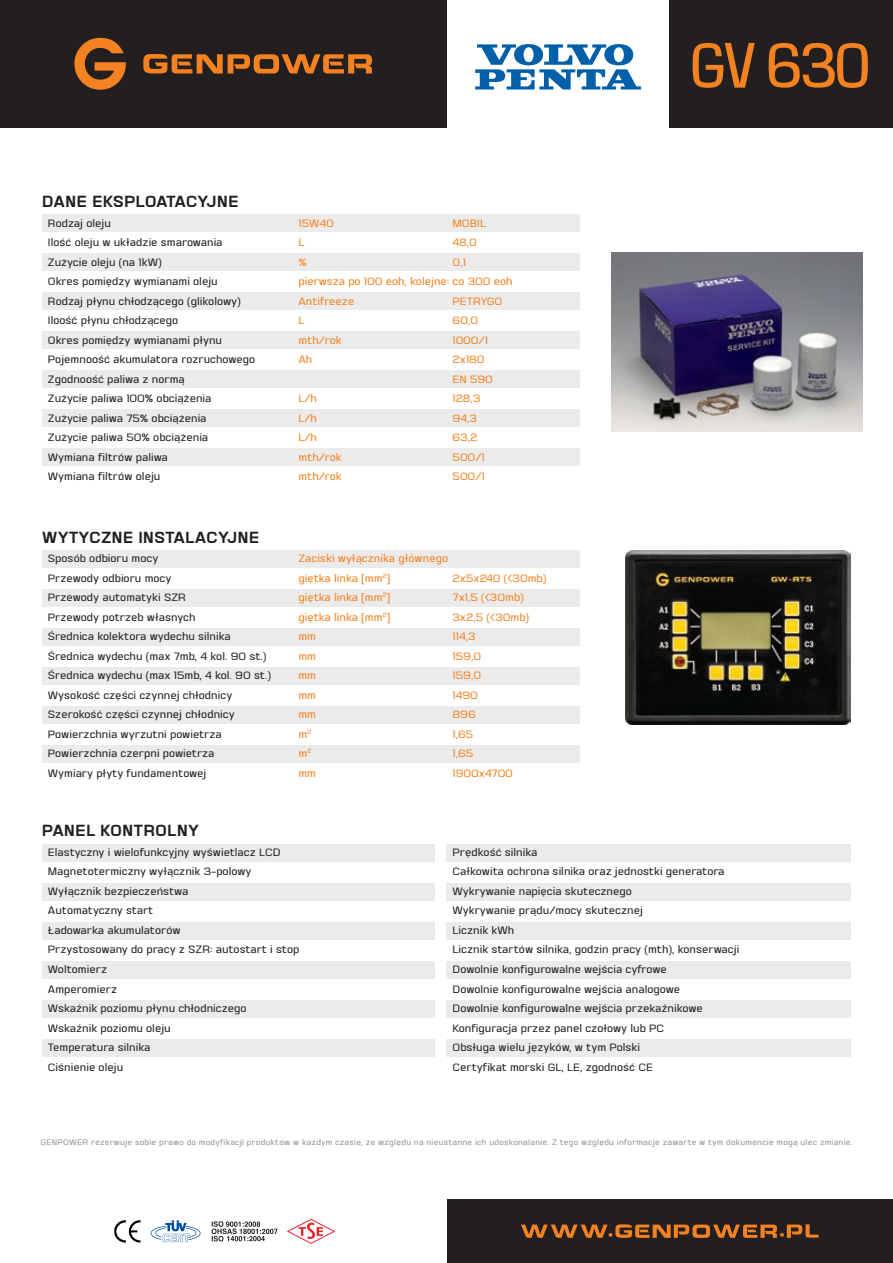
<style>
.page{position:relative;width:893px;height:1263px;background:#fff}
.page>*{position:absolute;margin:0;border:0;box-sizing:border-box;transform-origin:0 0}
.t1{font:72px "Perihelion Cond BB";color:#f58220}
.t2{font:700 18px "Perihelion BB";color:#231f20}
.t3{font:12px/19.5px "Perihelion BB";color:#231f20}
.t4{font:12px/19.5px "Perihelion BB";color:#f58220}
.t5{font:9px "Perihelion BB";letter-spacing:.02em;color:#939598}
</style>
<div class="page">
<div style="left:446px;top:1199px;width:447px;height:64px;background:#231f20"></div>
<svg style="left:521px;top:1224px;width:298px;height:14px"></svg>
<svg style="left:287px;top:1219px;width:48px;height:25px"></svg>
<svg style="left:212px;top:1221px;width:65px;height:20px"></svg>
<svg style="left:151px;top:1220px;width:50px;height:22px"></svg>
<svg style="left:114px;top:1220px;width:27px;height:22px"></svg>
<div style="left:670px;top:0;width:223px;height:128px;background:#231f20"></div>
<div style="left:0;top:0;width:446px;height:128px;background:#231f20"></div>
<svg style="left:74px;top:38px;width:298px;height:52px"></svg>
<img style="left:625px;top:550px;width:225px;height:175px">
<div style="left:42px;top:844px;width:392px;height:17px;background:#ebebec"></div>
<div style="left:42px;top:883px;width:392px;height:17px;background:#ebebec"></div>
<div style="left:42px;top:922px;width:392px;height:17px;background:#ebebec"></div>
<div style="left:42px;top:961px;width:392px;height:17px;background:#ebebec"></div>
<div style="left:42px;top:1000px;width:392px;height:17px;background:#ebebec"></div>
<div style="left:42px;top:1039px;width:392px;height:17px;background:#ebebec"></div>
<div style="left:447px;top:844px;width:404px;height:17px;background:#ebebec"></div>
<div style="left:447px;top:883px;width:404px;height:17px;background:#ebebec"></div>
<div style="left:447px;top:922px;width:404px;height:17px;background:#ebebec"></div>
<div style="left:447px;top:961px;width:404px;height:17px;background:#ebebec"></div>
<div style="left:447px;top:1000px;width:404px;height:17px;background:#ebebec"></div>
<div style="left:447px;top:1039px;width:404px;height:17px;background:#ebebec"></div>
<div style="left:42px;top:550px;width:537px;height:17px;background:#ebebec"></div>
<div style="left:42px;top:589px;width:537px;height:17px;background:#ebebec"></div>
<div style="left:42px;top:628px;width:537px;height:17px;background:#ebebec"></div>
<div style="left:42px;top:667px;width:537px;height:17px;background:#ebebec"></div>
<div style="left:42px;top:706px;width:537px;height:17px;background:#ebebec"></div>
<div style="left:42px;top:745px;width:537px;height:17px;background:#ebebec"></div>
<div style="left:42px;top:215px;width:537px;height:17px;background:#ebebec"></div>
<div style="left:42px;top:254px;width:537px;height:17px;background:#ebebec"></div>
<div style="left:42px;top:293px;width:537px;height:17px;background:#ebebec"></div>
<div style="left:42px;top:332px;width:537px;height:17px;background:#ebebec"></div>
<div style="left:42px;top:371px;width:537px;height:17px;background:#ebebec"></div>
<div style="left:42px;top:410px;width:537px;height:17px;background:#ebebec"></div>
<div style="left:42px;top:449px;width:537px;height:17px;background:#ebebec"></div>
<img style="left:611px;top:252px;width:252px;height:180px">
<svg style="left:475px;top:44px;width:166px;height:45px"></svg>
<h2 class="t2" style="left:42px;top:192px;width:199px">DANE EKSPLOATACYJNE</h2>
<p class="t3" style="left:48px;top:213px;width:209px">Rodzaj oleju<br>Ilość oleju w układzie smarowania<br>Zużycie oleju (na 1kW)<br>Okres pomiędzy wymianami oleju<br>Rodzaj płynu chłodzącego (glikolowy)<br>Iloość płynu chłodzącego<br>Okres pomiędzy wymianami płynu<br>Pojemnoość akumulatora rozruchowego<br>Zgodnoość paliwa z normą<br>Zużycie paliwa 100% obciążenia<br>Zużycie paliwa 75% obciążenia<br>Zużycie paliwa 50% obciążenia<br>Wymiana filtrów paliwa<br>Wymiana filtrów oleju</p>
<p class="t4" style="left:298px;top:213px;width:216px">15W40<br>L<br>%<br>pierwsza po 100 eoh, kolejne: co 300 eoh<br>Antifreeze<br>L<br>mth/rok<br>Ah</p>
<p class="t4" style="left:453px;top:213px;width:35px">MOBIL<br>48,0<br>0,1</p>
<p class="t4" style="left:453px;top:291px;width:51px">PETRYGO<br>60,0<br>1000/1<br>2x180<br>EN 590<br>128,3<br>94,3<br>63,2<br>500/1<br>500/1</p>
<p class="t4" style="left:298px;top:389px;width:45px">L/h<br>L/h<br>L/h mth/rok mth/rok</p>
<h2 class="t2" style="left:42px;top:527px;width:219px">WYTYCZNE INSTALACYJNE</h2>
<p class="t3" style="left:48px;top:549px;width:225px">Sposób odbioru mocy<br>Przewody odbioru mocy<br>Przewody automatyki SZR<br>Przewody potrzeb własnych<br>Średnica kolektora wydechu silnika<br>Średnica wydechu (max 7mb, 4 kol. 90 st.)<br>Średnica wydechu (max 15mb, 4 kol. 90 st.)<br>Wysokość części czynnej chłodnicy<br>Szerokość części czynnej chłodnicy<br>Powierzchnia wyrzutni powietrza<br>Powierzchnia czerpni powietrza<br>Wymiary płyty fundamentowej</p>
<p class="t4" style="left:298px;top:549px;width:151px">Zaciski wyłącznika głównego giętka linka [mm<sup>2</sup>]<br>giętka linka [mm<sup>2</sup>]<br>giętka linka [mm<sup>2</sup>]<br>mm<br>mm<br>mm<br>mm<br>mm<br>m<sup>2<br></sup>m<sup>2<br></sup>mm</p>
<p class="t4" style="left:453px;top:568px;width:95px">2x5x240 (&lt;30mb)<br>7x1,5 (&lt;30mb)<br>3x2,5 (&lt;30mb)<br>114,3<br>159,0<br>159,0<br>1490<br>896<br>1,65<br>1,65<br>1900x4700</p>
<h1 class="t1" style="left:689px;top:28px;width:184px">GV 630</h1>
<h2 class="t2" style="left:42px;top:821px;width:159px">PANEL KONTROLNY</h2>
<p class="t3" style="left:48px;top:842px;width:253px">Elastyczny i wielofunkcyjny wyświetlacz LCD<br>Magnetotermiczny wyłącznik 3-polowy<br>Wyłącznik bezpieczeństwa<br>Automatyczny start<br>Ładowarka akumulatorów<br>Przystosowany do pracy z SZR: autostart i stop<br>Woltomierz<br>Amperomierz<br>Wskaźnik poziomu płynu chłodniczego<br>Wskaźnik poziomu oleju<br>Temperatura silnika<br>Ciśnienie oleju</p>
<p class="t3" style="left:453px;top:842px;width:288px">Prędkość silnika<br>Całkowita ochrona silnika oraz jednostki generatora Wykrywanie napięcia skutecznego<br>Wykrywanie prądu/mocy skutecznej<br>Licznik kWh<br>Licznik startów silnika, godzin pracy (mth), konserwacji Dowolnie konfigurowalne wejścia cyfrowe<br>Dowolnie konfigurowalne wejścia analogowe<br>Dowolnie konfigurowalne wejścia przekaźnikowe Konfiguracja przez panel czołowy lub PC<br>Obsługa wielu języków, w tym Polski<br>Certyfikat morski GL, LE, zgodność CE</p>
<p class="t5" style="left:41px;top:1138px;width:813px">GENPOWER rezerwuje sobie prawo do modyfikacji produktów w każdym czasie, ze względu na nieustanne ich udoskonalanie. Z tego względu informacje zawarte w tym dokumencie mogą ulec zmianie.</p>
</div>
